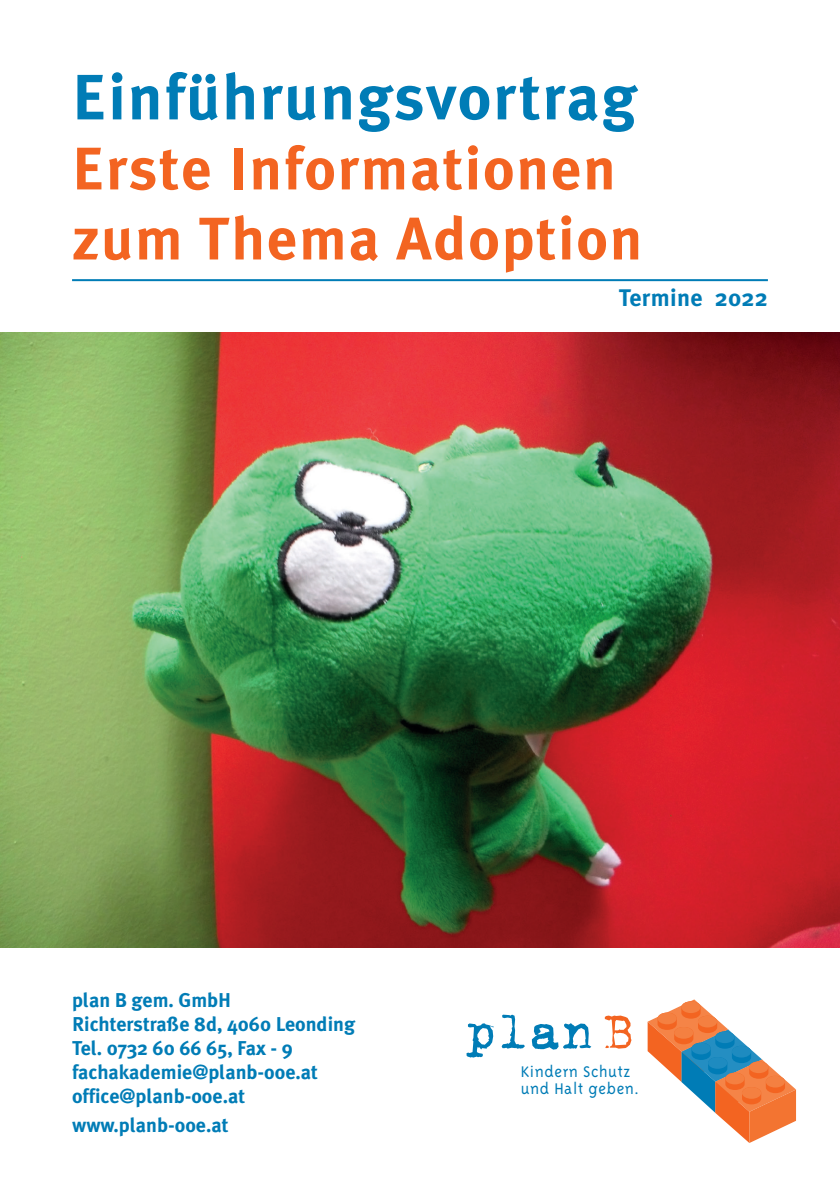
<style>
.page{position:relative;width:840px;height:1191px;background:#fff}
.page>*{position:absolute;margin:0;border:0;box-sizing:border-box;transform-origin:0 0}
.t1{font:700 64px "Meta Plus";letter-spacing:.03em;color:#007cb6}
.t2{font:700 60px/70px "Meta Plus";letter-spacing:.03em;color:#f36421}
.t3{font:57.8px "Trixie Text";color:#007cb6}
.t4{font:700 24px "Meta Plus";letter-spacing:.015em;color:#007cb6}
.t5{font:700 20px/24px "Meta Plus";color:#007cb6}
.t6{font:300 17.8px/16.8px "Triplex";letter-spacing:.03em;color:#007cb6}
.s1{color:#f36421}
</style>
<div class="page">
<img style="left:0;top:332px;width:839px;height:615px">
<svg style="left:647px;top:999px;width:150px;height:144px"></svg>
<div style="left:748px;top:1061px;width:20px;height:12px;background:#f48041;border-radius:50%"></div>
<hr style="left:72px;top:279px;width:695px;height:2px;background:#007cb6">
<h1 class="t1" style="left:72px;top:60px;width:566px">Einführungsvortrag</h1>
<h2 class="t2" style="left:72px;top:133px;width:571px">Erste Informationen zum Thema Adoption</h2>
<p class="t4" style="left:618px;top:284px;width:151px">Termine 2022</p>
<p class="t5" style="left:72px;top:988px;width:284px">plan B gem. GmbH<br>Richterstraße 8d, 4060 Leonding<br>Tel. 0732 60 66 65, Fax - 9 fachakademie@planb-ooe.at office@planb-ooe.at</p>
<p class="t5" style="left:72px;top:1113px;width:158px">www.planb-ooe.at</p>
<h3 class="t3" style="left:465px;top:997px;width:170px">plan <span class="s1">B</span></h3>
<p class="t6" style="left:520px;top:1062px;width:120px">Kindern Schutz und Halt geben.</p>
</div>
